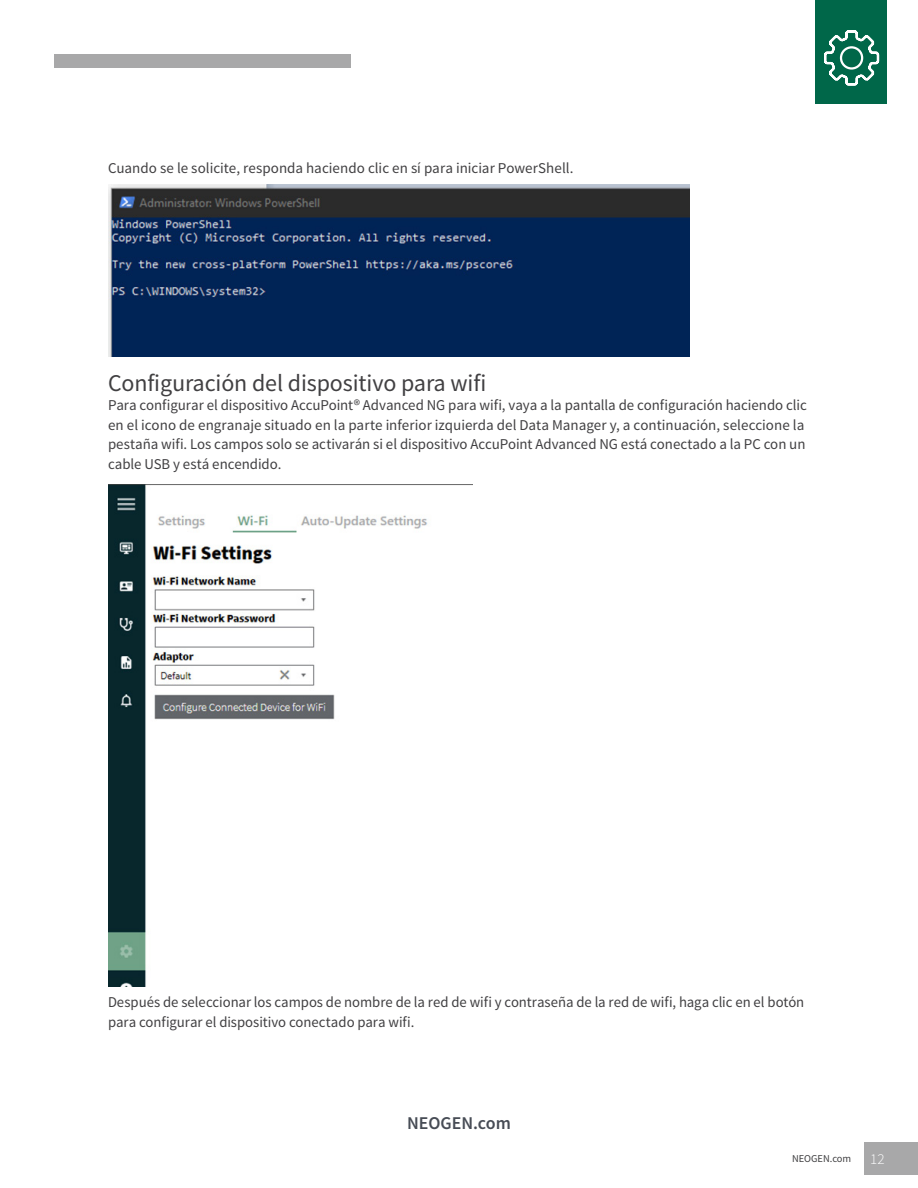
<style>
.page{position:relative;width:918px;height:1188px;background:#fff}
.page>*{position:absolute;margin:0;border:0;box-sizing:border-box;transform-origin:0 0}
.t1{font:24px "Source Sans Pro";letter-spacing:-.005em;color:#414042}
.t2{font:600 18px "Source Sans Pro";color:#474c55}
.t3{font:15px/19.5px "Source Sans Pro";color:#414042}
.t4{font:300 15px "Source Sans Pro";color:#fff}
.t5{font:10.5px "Source Sans Pro";color:#414042}
</style>
<div class="page">
<div style="left:815px;top:0;width:72px;height:104px;background:#006749"></div>
<div style="left:54px;top:54px;width:297px;height:14px;background:#a8a8a9"></div>
<svg style="left:824px;top:30px;width:56px;height:56px"></svg>
<div style="left:864px;top:1142px;width:54px;height:33px;background:#a8a8a9"></div>
<img style="left:108px;top:184px;width:581px;height:173px">
<img style="left:108px;top:485px;width:364px;height:501px">
<p class="t3" style="left:108px;top:159px;width:467px">Cuando se le solicite, responda haciendo clic en sí para iniciar PowerShell.</p>
<h1 class="t1" style="left:108px;top:368px;width:380px">Configuración del dispositivo para wifi</h1>
<p class="t3" style="left:108px;top:396px;width:700px">Para configurar el dispositivo AccuPoint® Advanced NG para wifi, vaya a la pantalla de configuración haciendo clic en el icono de engranaje situado en la parte inferior izquierda del Data Manager y, a continuación, seleccione la pestaña wifi. Los campos solo se activarán si el dispositivo AccuPoint Advanced NG está conectado a la PC con un cable USB y está encendido.</p>
<p class="t3" style="left:108px;top:993px;width:698px">Después de seleccionar los campos de nombre de la red de wifi y contraseña de la red de wifi, haga clic en el botón para configurar el dispositivo conectado para wifi.</p>
<p class="t2" style="left:407px;top:1111px;width:105px">NEOGEN.com</p>
<p class="t5" style="left:792px;top:1152px;width:61px">NEOGEN.com</p>
<p class="t4" style="left:870px;top:1150px;width:16px">12</p>
</div>
